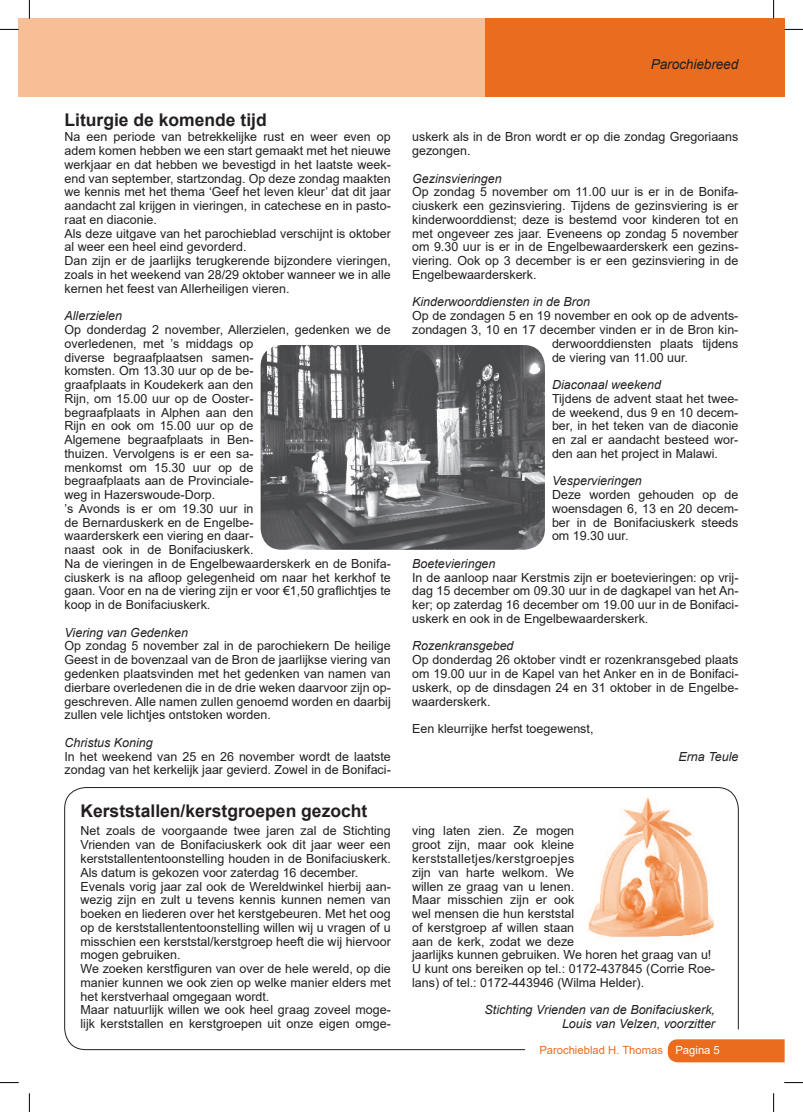
<style>
.page{position:relative;width:803px;height:1112px;background:#fff}
.page>*{position:absolute;margin:0;border:0;box-sizing:border-box;transform-origin:0 0}
.t1{font:700 17.5px "Arial";color:#231f20}
.t2{font:italic 13.75px "Arial";letter-spacing:-.01em;color:#231f20}
.t3{font:12.5px/13.8px "Arial";color:#231f20}
.t4{font:italic 12.5px/13.8px "Arial";color:#231f20;text-align:right}
.t5{font:11.25px "Arial";color:#ea6d1f}
.s1{color:#fff}
</style>
<div class="page">
<div style="left:19px;top:19px;width:473px;height:78px;background:#f7bf96"></div>
<div style="left:485px;top:19px;width:299px;height:78px;background:#ea6d1f"></div>
<div style="left:668px;top:1039px;width:116px;height:23px;background:#ea6d1f"></div>
<img style="left:261px;top:345px;width:284px;height:204px">
<svg style="left:64px;top:787px;width:675px;height:262px"></svg>
<img style="left:581px;top:795px;width:141px;height:147px">
<svg style="left:0;top:29px;width:19px;height:1px"></svg>
<svg style="left:784px;top:29px;width:19px;height:1px"></svg>
<svg style="left:0;top:1082px;width:19px;height:1px"></svg>
<svg style="left:784px;top:1082px;width:19px;height:1px"></svg>
<svg style="left:29px;top:0;width:1px;height:19px"></svg>
<svg style="left:29px;top:1093px;width:1px;height:18px"></svg>
<svg style="left:773px;top:0;width:1px;height:19px"></svg>
<svg style="left:773px;top:1093px;width:1px;height:18px"></svg>
<h1 class="t1" style="left:65px;top:108px;width:204px">Liturgie de komende tijd</h1>
<p class="t3" style="left:65px;top:130px;width:328px">Na een periode van betrekkelijke rust en weer even op adem komen hebben we een start gemaakt met het nieuwe werkjaar en dat hebben we bevestigd in het laatste week&shy;end van september, startzondag. Op deze zondag maakten we kennis met het thema ‘Geef het leven kleur’ dat dit jaar aandacht zal krijgen in vieringen, in catechese en in pasto&shy;raat en diaconie.<br>Als deze uitgave van het parochieblad verschijnt is oktober al weer een heel eind gevorderd.<br>Dan zijn er de jaarlijks terugkerende bijzondere vieringen, zoals in het weekend van 28/29 oktober wanneer we in alle kernen het feest van Allerheiligen vieren.</p>
<p class="t4" style="left:65px;top:309px;width:59px">Allerzielen</p>
<p class="t3" style="left:65px;top:322px;width:328px">Op donderdag 2 november, Allerzielen, gedenken we de overledenen, met ’s middags op<br>diverse begraafplaatsen samen-<br>komsten. Om 13.30 uur op de be-<br>graafplaats in Koudekerk aan den<br>Rijn, om 15.00 uur op de Ooster-<br>begraafplaats in Alphen aan den<br>Rijn en ook om 15.00 uur op de<br>Algemene begraafplaats in Ben-<br>thuizen. Vervolgens is er een sa-<br>menkomst om 15.30 uur op de<br>begraafplaats aan de Provinciale-<br>weg in Hazerswoude-Dorp.<br>’s Avonds is er om 19.30 uur in<br>de Bernarduskerk en de Engelbe-<br>waarderskerk een viering en daar-<br>naast ook in de Bonifaciuskerk.<br>Na de vieringen in de Engelbewaarderskerk en de Bonifa&shy;ciuskerk is na afloop gelegenheid om naar het kerkhof te gaan. Voor en na de viering zijn er voor €1,50 graflichtjes te koop in de Bonifaciuskerk.</p>
<p class="t4" style="left:65px;top:625px;width:125px">Viering van Gedenken</p>
<p class="t3" style="left:65px;top:639px;width:328px;text-align:justify">Op zondag 5 november zal in de parochiekern De heilige Geest in de bovenzaal van de Bron de jaarlijkse viering van gedenken plaatsvinden met het gedenken van namen van dierbare overledenen die in de drie weken daarvoor zijn op&shy;geschreven. Alle namen zullen genoemd worden en daarbij zullen vele lichtjes ontstoken worden.</p>
<p class="t4" style="left:65px;top:735px;width:90px">Christus Koning</p>
<p class="t3" style="left:65px;top:749px;width:328px">In het weekend van 25 en 26 november wordt de laatste zondag van het kerkelijk jaar gevierd. Zowel in de Bonifaci-</p>
<p class="t2" style="left:651px;top:55px;width:89px">Parochiebreed</p>
<p class="t3" style="left:412px;top:130px;width:328px">uskerk als in de Bron wordt er op die zondag Gregoriaans gezongen.</p>
<p class="t4" style="left:412px;top:171px;width:91px">Gezinsvieringen</p>
<p class="t3" style="left:412px;top:185px;width:328px;text-align:justify">Op zondag 5 november om 11.00 uur is er in de Bonifa&shy;ciuskerk een gezinsviering. Tijdens de gezinsviering is er kinderwoorddienst; deze is bestemd voor kinderen tot en met ongeveer zes jaar. Eveneens op zondag 5 november om 9.30 uur is er in de Engelbewaarderskerk een gezins&shy;viering. Ook op 3 december is er een gezinsviering in de Engelbewaarderskerk.</p>
<p class="t4" style="left:412px;top:295px;width:179px">Kinderwoorddiensten in de Bron</p>
<p class="t3" style="left:412px;top:309px;width:328px">Op de zondagen 5 en 19 november en ook op de advents-</p>
<p class="t3" style="left:412px;top:322px;width:328px">zondagen 3, 10 en 17 december vinden er in de Bron kin-</p>
<p class="t3" style="left:552px;top:336px;width:188px">derwoorddiensten plaats tijdens</p>
<p class="t3" style="left:552px;top:350px;width:137px">de viering van 11.00 uur.</p>
<p class="t4" style="left:552px;top:378px;width:111px">Diaconaal weekend</p>
<p class="t3" style="left:552px;top:391px;width:188px;text-align:justify">Tijdens de advent staat het twee&shy;de weekend, dus 9 en 10 decem&shy;ber, in het teken van de diaconie en zal er aandacht besteed wor&shy;den aan het project in Malawi.</p>
<p class="t4" style="left:552px;top:474px;width:91px">Vespervieringen</p>
<p class="t3" style="left:552px;top:487px;width:188px;text-align:justify">Deze worden gehouden op de woensdagen 6, 13 en 20 decem&shy;ber in de Bonifaciuskerk steeds om 19.30 uur.</p>
<p class="t4" style="left:412px;top:556px;width:85px">Boetevieringen</p>
<p class="t3" style="left:412px;top:570px;width:328px;text-align:justify">In de aanloop naar Kerstmis zijn er boetevieringen: op vrij&shy;dag 15 december om 09.30 uur in de dagkapel van het An&shy;ker; op zaterdag 16 december om 19.00 uur in de Bonifaci&shy;uskerk en ook in de Engelbewaarderskerk.</p>
<p class="t4" style="left:412px;top:639px;width:103px">Rozenkransgebed</p>
<p class="t3" style="left:412px;top:652px;width:328px;text-align:justify">Op donderdag 26 oktober vindt er rozenkransgebed plaats om 19.00 uur in de Kapel van het Anker en in de Bonifaci&shy;uskerk, op de dinsdagen 24 en 31 oktober in de Engelbe&shy;waarderskerk.</p>
<p class="t3" style="left:412px;top:721px;width:183px">Een kleurrijke herfst toegewenst,</p>
<p class="t4" style="left:678px;top:749px;width:61px">Erna Teule</p>
<h1 class="t1" style="left:80px;top:797px;width:288px">Kerststallen/kerstgroepen gezocht</h1>
<p class="t3" style="left:80px;top:823px;width:312px">Net zoals de voorgaande twee jaren zal de Stichting Vrienden van de Bonifaciuskerk ook dit jaar weer een kerststallententoonstelling houden in de Bonifaciuskerk.<br>Als datum is gekozen voor zaterdag 16 december.<br>Evenals vorig jaar zal ook de Wereldwinkel hierbij aan&shy;wezig zijn en zult u tevens kennis kunnen nemen van boeken en liederen over het kerstgebeuren. Met het oog op de kerststallententoonstelling willen wij u vragen of u misschien een kerststal/kerstgroep heeft die wij hiervoor mogen gebruiken.<br>We zoeken kerstfiguren van over de hele wereld, op die manier kunnen we ook zien op welke manier elders met het kerstverhaal omgegaan wordt.<br>Maar natuurlijk willen we ook heel graag zoveel moge&shy;lijk kerststallen en kerstgroepen uit onze eigen omge-</p>
<p class="t3" style="left:412px;top:823px;width:304px">ving laten zien. Ze mogen<br>groot zijn, maar ook kleine kerststalletjes/kerstgroepjes<br>zijn van harte welkom. We<br>willen ze graag van u lenen.<br>Maar misschien zijn er ook<br>wel mensen die hun kerststal<br>of kerstgroep af willen staan<br>aan de kerk, zodat we deze<br>jaarlijks kunnen gebruiken. We horen het graag van u!<br>U kunt ons bereiken op tel.: 0172-437845 (Corrie Roe&shy;lans) of tel.: 0172-443946 (Wilma Helder).</p>
<p class="t4" style="left:485px;top:1003px;width:232px">Stichting Vrienden van de Bonifaciuskerk,<br>Louis van Velzen, voorzitter</p>
<p class="t5" style="left:539px;top:1042px;width:182px">Parochieblad H. Thomas <span class="s1">Pagina 5</span></p>
</div>
